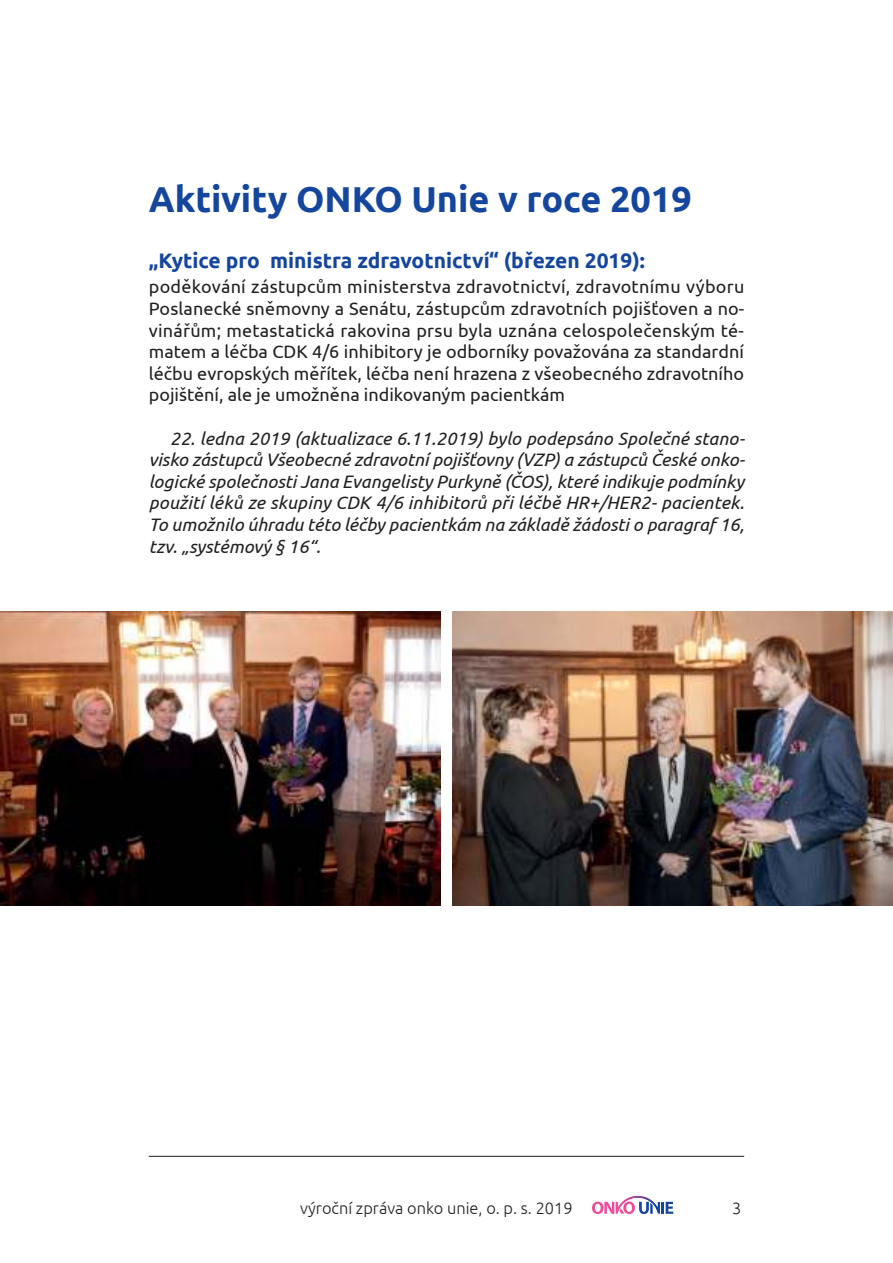
<style>
.page{position:relative;width:893px;height:1263px;background:#fff}
.page>*{position:absolute;margin:0;border:0;box-sizing:border-box;transform-origin:0 0}
.t1{font:700 36px "Ubuntu";color:#15469d}
.t2{font:700 21px "Ubuntu";color:#15469d}
.t3{font:18px/21.6px "Ubuntu";color:#221f1f;text-align:justify}
.t4{font:italic 18px/21.6px "Ubuntu";color:#221f1f;text-align:justify}
.t5{font:300 16.35px "Ubuntu";color:#221f1f}
</style>
<div class="page">
<img style="left:0;top:612px;width:440px;height:293px">
<img style="left:453px;top:612px;width:439px;height:293px">
<svg style="left:661px;top:1202px;width:12px;height:12px"></svg>
<svg style="left:592px;top:1201px;width:22px;height:13px"></svg>
<img style="left:615px;top:1196px;width:45px;height:18px">
<svg style="left:620px;top:1201px;width:33px;height:13px"></svg>
<hr style="left:149px;top:1156px;width:595px;height:1px;background:#221f1f">
<h1 class="t1" style="left:149px;top:178px;width:545px">Aktivity ONKO Unie v roce 2019</h1>
<p class="t2" style="left:149px;top:247px;width:498px">„Kytice pro ministra zdravotnictví“ (březen 2019):</p>
<p class="t3" style="left:149px;top:276px;width:597px">poděkování zástupcům ministerstva zdravotnictví, zdravotnímu výboru Poslanecké sněmovny a Senátu, zástupcům zdravotních pojišťoven a no&shy;vinářům; metastatická rakovina prsu byla uznána celospolečenským té&shy;matem a léčba CDK 4/6 inhibitory je odborníky považována za standardní léčbu evropských měřítek, léčba není hrazena z všeobecného zdravotního pojištění, ale je umožněna indikovaným pacientkám</p>
<p class="t4" style="left:149px;top:427px;width:598px;text-indent:21px">22. ledna 2019 (aktualizace 6.11.2019) bylo podepsáno Společné stano&shy;visko zástupců Všeobecné zdravotní pojišťovny (VZP) a zástupců České onko&shy;logické společnosti Jana Evangelisty Purkyně (ČOS), které indikuje podmínky použití léků ze skupiny CDK 4/6 inhibitorů při léčbě HR+/HER2- pacientek.<br>To umožnilo úhradu této léčby pacientkám na základě žádosti o paragraf 16, tzv. „systémový § 16“.</p>
<p class="t5" style="left:300px;top:1198px;width:274px">výroční zpráva onko unie, o. p. s. 2019</p>
<p class="t5" style="left:732px;top:1199px;width:11px">3</p>
</div>
